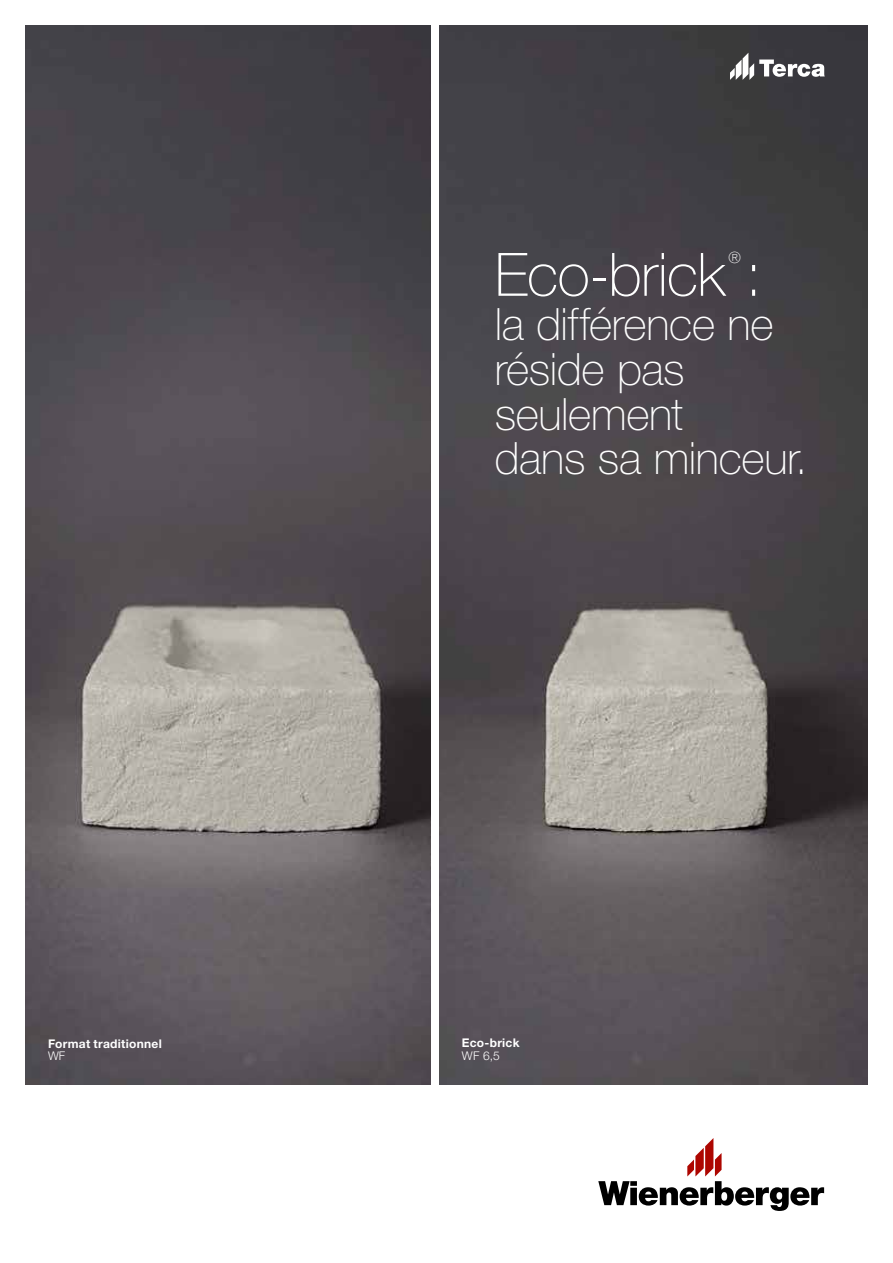
<style>
.page{position:relative;width:893px;height:1263px;background:#fff}
.page>*{position:absolute;margin:0;border:0;box-sizing:border-box;transform-origin:0 0}
.t1{font:100 59.85px "Helvetica Neue LT Std";letter-spacing:-.01em;color:#fff}
.t2{font:100 44.7px/44.7px "Helvetica Neue LT Std";letter-spacing:-.01em;color:#fff}
.t3{font:100 15.6px "Helvetica Neue LT Std";color:#fff}
.t4{font:700 12px "Helvetica Neue LT Std";letter-spacing:.02em;color:#fff}
.t5{font:300 12px "Helvetica Neue LT Std";color:#fff}
</style>
<div class="page">
<img style="left:26px;top:26px;width:404px;height:1058px">
<img style="left:440px;top:26px;width:427px;height:1058px">
<svg style="left:598px;top:1138px;width:226px;height:73px"></svg>
<svg style="left:730px;top:53px;width:95px;height:27px"></svg>
<p class="t3" style="left:728px;top:248px;width:14px">®</p>
<h1 class="t1" style="left:495px;top:240px;width:269px">Eco-brick :</h1>
<p class="t2" style="left:495px;top:302px;width:314px">la différence ne réside pas seulement<br>dans sa minceur.</p>
<p class="t4" style="left:48px;top:1036px;width:115px">Format traditionnel</p>
<p class="t4" style="left:462px;top:1036px;width:59px">Eco-brick</p>
<p class="t5" style="left:48px;top:1048px;width:19px">WF</p>
<p class="t5" style="left:462px;top:1048px;width:40px">WF 6,5</p>
</div>
